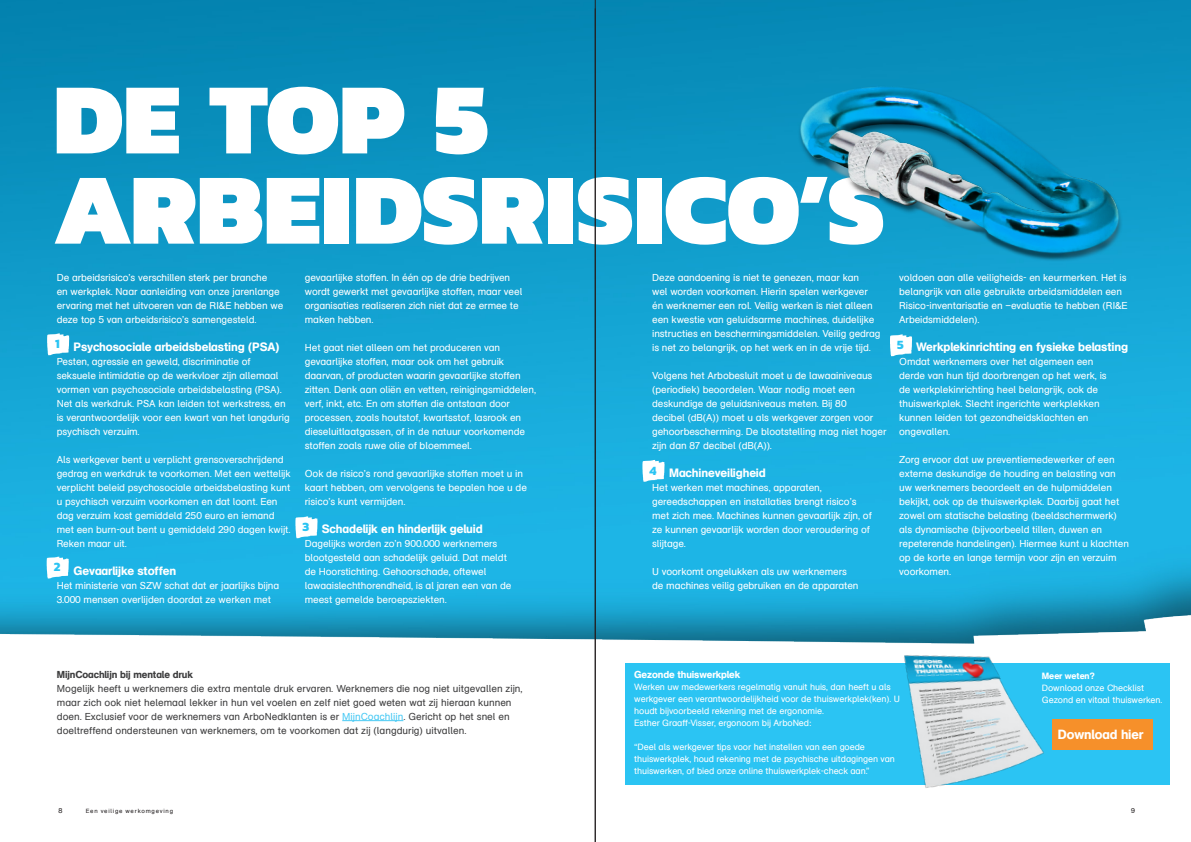
<style>
.page{position:relative;width:1191px;height:842px;background:#fff}
.page>*{position:absolute;margin:0;border:0;box-sizing:border-box;transform-origin:0 0}
.t1{font:900 102px/90.2px "Kanit";letter-spacing:-.005em;color:#fff}
.t2{font:13.2px "AG Schoolbook Medium A";letter-spacing:-.01em;color:#fff}
.t3{font:700 12.8px "Kanit";color:#2bc4f3}
.Alineakop_blauw_12_1{font:12px "AG Schoolbook Medium A";letter-spacing:-.01em;color:#fff}
.alineatekst_10_wit{font:10px/14px "AG Schoolbook Regular A";letter-spacing:-.01em;color:#fff}
.Platte_tekst_10_14{font:10px/14px "AG Schoolbook Regular A";color:#3e3e3f}
.t4{font:10px "AG Schoolbook Medium A";letter-spacing:-.01em;color:#3e3e3f}
.alineakop_wit_bold{font:10px "AG Schoolbook Medium A";letter-spacing:-.01em;color:#fff}
.alineatekst_wit{font:9px/12px "AG Schoolbook Regular A";letter-spacing:-.01em;color:#fff}
.Introtekst_wit_Bold{font:9px "AG Schoolbook Medium A";letter-spacing:-.01em;color:#fff}
.t5{font:7px "AG Schoolbook Regular A";color:#231f20}
.t6{font:6px "AG Schoolbook Regular A";letter-spacing:.125em;color:#231f20}
.s1{color:#47c9f4}
</style>
<div class="page">
<img style="left:0;top:0;width:1191px;height:677px">
<hr style="left:595px;top:0;width:1px;height:842px;background:#231f20">
<svg style="left:642px;top:460px;width:22px;height:22px"></svg>
<svg style="left:890px;top:334px;width:22px;height:23px"></svg>
<svg style="left:47px;top:333px;width:22px;height:23px"></svg>
<svg style="left:47px;top:557px;width:22px;height:22px"></svg>
<svg style="left:295px;top:516px;width:22px;height:22px"></svg>
<img style="left:780px;top:0;width:399px;height:266px">
<hr style="left:342px;top:720px;width:61px;height:1px;background:#47c9f4">
<div style="left:625px;top:663px;width:544px;height:121px;background:#2bc4f3"></div>
<img style="left:842px;top:630px;width:245px;height:158px">
<div style="left:1052px;top:720px;width:100px;height:30px;background:#f6902a"></div>
<p class="t1" style="left:53px;top:68px;width:833px">DE TOP 5<br>ARBEIDSRISICO’S</p>
<p class="alineatekst_10_wit" style="left:652px;top:270px;width:230px">Deze aandoening is niet te genezen, maar kan<br>wel worden voorkomen. Hierin spelen werkgever én werknemer een rol. Veilig werken is niet alleen een kwestie van geluidsarme machines, duidelijke instructies en beschermingsmiddelen. Veilig gedrag is net zo belangrijk, op het werk en in de vrije tijd.</p>
<p class="alineatekst_10_wit" style="left:652px;top:368px;width:236px">Volgens het Arbobesluit moet u de lawaainiveaus (periodiek) beoordelen. Waar nodig moet een deskundige de geluidsniveaus meten. Bij 80<br>decibel (dB(A)) moet u als werkgever zorgen voor gehoorbescherming. De blootstelling mag niet hoger zijn dan 87 decibel (dB(A)).</p>
<p class="Alineakop_blauw_12_1" style="left:669px;top:465px;width:98px">Machineveiligheid</p>
<p class="alineatekst_10_wit" style="left:652px;top:480px;width:221px">Het werken met machines, apparaten, gereedschappen en installaties brengt risico’s met zich mee. Machines kunnen gevaarlijk zijn, of ze kunnen gevaarlijk worden door veroudering of slijtage.</p>
<p class="alineatekst_10_wit" style="left:652px;top:564px;width:208px">U voorkomt ongelukken als uw werknemers de machines veilig gebruiken en de apparaten</p>
<p class="alineatekst_10_wit" style="left:305px;top:270px;width:219px">gevaarlijke stoffen. In één op de drie bedrijven wordt gewerkt met gevaarlijke stoffen, maar veel organisaties realiseren zich niet dat ze ermee te maken hebben.</p>
<p class="alineatekst_10_wit" style="left:305px;top:340px;width:233px">Het gaat niet alleen om het produceren van gevaarlijke stoffen, maar ook om het gebruik daarvan, of producten waarin gevaarlijke stoffen zitten. Denk aan oliën en vetten, reinigingsmiddelen, verf, inkt, etc. En om stoffen die ontstaan door processen, zoals houtstof, kwartsstof, lasrook en dieseluitlaatgassen, of in de natuur voorkomende stoffen zoals ruwe olie of bloemmeel.</p>
<p class="alineatekst_10_wit" style="left:305px;top:466px;width:224px">Ook de risico’s rond gevaarlijke stoffen moet u in kaart hebben, om vervolgens te bepalen hoe u de risico’s kunt vermijden.</p>
<p class="Alineakop_blauw_12_1" style="left:322px;top:521px;width:162px">Schadelijk en hinderlijk geluid</p>
<p class="alineatekst_10_wit" style="left:305px;top:536px;width:208px">Dagelijks worden zo’n 900.000 werknemers blootgesteld aan schadelijk geluid. Dat meldt de Hoorstichting. Gehoorschade, oftewel lawaaislechthorendheid, is al jaren een van de meest gemelde beroepsziekten.</p>
<p class="alineatekst_10_wit" style="left:57px;top:270px;width:228px">De arbeidsrisico’s verschillen sterk per branche<br>en werkplek. Naar aanleiding van onze jarenlange ervaring met het uitvoeren van de RI&amp;E hebben we deze top 5 van arbeidsrisico’s samengesteld.</p>
<p class="Alineakop_blauw_12_1" style="left:74px;top:339px;width:208px">Psychosociale arbeidsbelasting (PSA)</p>
<p class="alineatekst_10_wit" style="left:57px;top:354px;width:234px">Pesten, agressie en geweld, discriminatie of seksuele intimidatie op de werkvloer zijn allemaal vormen van psychosociale arbeidsbelasting (PSA).<br>Net als werkdruk. PSA kan leiden tot werkstress, en is verantwoordelijk voor een kwart van het langdurig psychisch verzuim.</p>
<p class="alineatekst_10_wit" style="left:57px;top:452px;width:235px">Als werkgever bent u verplicht grensoverschrijdend gedrag en werkdruk te voorkomen. Met een wettelijk verplicht beleid psychosociale arbeidsbelasting kunt u psychisch verzuim voorkomen en dat loont. Een dag verzuim kost gemiddeld 250 euro en iemand met een burn-out bent u gemiddeld 290 dagen kwijt.<br>Reken maar uit.</p>
<p class="Alineakop_blauw_12_1" style="left:74px;top:563px;width:104px">Gevaarlijke stoffen</p>
<p class="alineatekst_10_wit" style="left:57px;top:578px;width:224px">Het ministerie van SZW schat dat er jaarlijks bijna<br>3.000 mensen overlijden doordat ze werken met</p>
<p class="t3" style="left:55px;top:334px;width:6px">1</p>
<p class="t3" style="left:649px;top:460px;width:9px">4</p>
<p class="t3" style="left:302px;top:517px;width:8px">3</p>
<p class="t3" style="left:54px;top:557px;width:8px">2</p>
<p class="alineatekst_10_wit" style="left:899px;top:270px;width:230px">voldoen aan alle veiligheids- en keurmerken. Het is belangrijk van alle gebruikte arbeidsmiddelen een Risico-inventarisatie en –evaluatie te hebben (RI&amp;E Arbeidsmiddelen).</p>
<p class="Alineakop_blauw_12_1" style="left:916px;top:339px;width:213px">Werkplekinrichting en fysieke belasting</p>
<p class="alineatekst_10_wit" style="left:899px;top:354px;width:209px">Omdat werknemers over het algemeen een derde van hun tijd doorbrengen op het werk, is de werkplekinrichting heel belangrijk, ook de thuiswerkplek. Slecht ingerichte werkplekken kunnen leiden tot gezondheidsklachten en ongevallen.</p>
<p class="alineatekst_10_wit" style="left:899px;top:452px;width:231px">Zorg ervoor dat uw preventiemedewerker of een externe deskundige de houding en belasting van uw werknemers beoordeelt en de hulpmiddelen bekijkt, ook op de thuiswerkplek. Daarbij gaat het zowel om statische belasting (beeldschermwerk) als dynamische (bijvoorbeeld tillen, duwen en repeterende handelingen). Hiermee kunt u klachten op de korte en lange termijn voor zijn en verzuim voorkomen.</p>
<p class="t3" style="left:897px;top:335px;width:8px">5</p>
<p class="t4" style="left:57px;top:668px;width:137px">MijnCoachlijn bij mentale druk</p>
<p class="Platte_tekst_10_14" style="left:57px;top:682px;width:467px">Mogelijk heeft u werknemers die extra mentale druk ervaren. Werknemers die nog niet uitgevallen zijn, maar zich ook niet helemaal lekker in hun vel voelen en zelf niet goed weten wat zij hieraan kunnen doen. Exclusief voor de werknemers van ArboNedklanten is er <span class="s1">MijnCoachlijn</span>. Gericht op het snel en doeltreffend ondersteunen van werknemers, om te voorkomen dat zij (langdurig) uitvallen.</p>
<p class="alineakop_wit_bold" style="left:634px;top:669px;width:107px">Gezonde thuiswerkplek</p>
<p class="alineatekst_wit" style="left:634px;top:681px;width:267px">Werken uw medewerkers regelmatig vanuit huis, dan heeft u als werkgever een verantwoordelijkheid voor de thuiswerkplek(ken). U houdt bijvoorbeeld rekening met de ergonomie.</p>
<p class="alineatekst_wit" style="left:634px;top:717px;width:179px">Esther Graaff-Visser, ergonoom bij ArboNed:</p>
<p class="alineatekst_wit" style="left:634px;top:741px;width:262px">“Deel als werkgever tips voor het instellen van een goede thuiswerkplek, houd rekening met de psychische uitdagingen van thuiswerken, of bied onze online thuiswerkplek-check aan.”</p>
<p class="Introtekst_wit_Bold" style="left:1041px;top:670px;width:55px">Meer weten?</p>
<p class="alineatekst_wit" style="left:1041px;top:682px;width:104px">Download onze Checklist</p>
<p class="alineatekst_wit" style="left:1041px;top:694px;width:122px">Gezond en vitaal thuiswerken.</p>
<p class="t2" style="left:1058px;top:727px;width:87px">Download hier</p>
<p class="t5" style="left:58px;top:807px;width:5px">8</p>
<p class="t6" style="left:86px;top:808px;width:89px">Een veilige werkomgeving</p>
<p class="t5" style="left:1131px;top:807px;width:5px">9</p>
</div>
